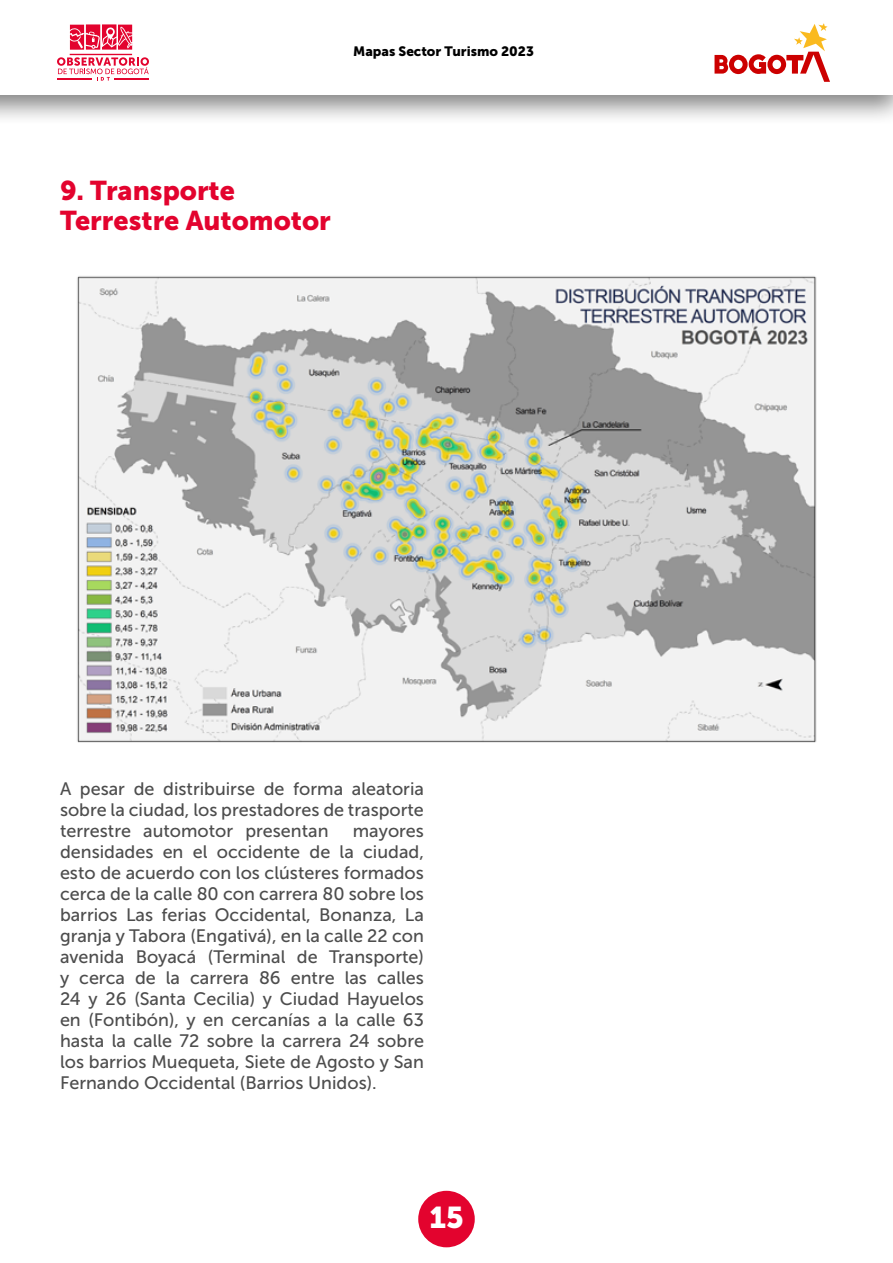
<style>
.page{position:relative;width:893px;height:1263px;background:#fff}
.page>*{position:absolute;margin:0;border:0;box-sizing:border-box;transform-origin:0 0}
.t1{font:30px "Museo Sans 900";color:#fff}
.t2{font:27px/30px "Museo Sans 900";color:#e3032e}
.t3{font:18px/21px "Museo Sans 500";color:#4d4d4d;text-align:justify}
.t4{font:13.5px "Museo Sans 900";color:#000}
</style>
<div class="page">
<div style="left:0;top:0;width:893px;height:126px;background:#000;opacity:.49"></div>
<div style="left:0;top:0;width:893px;height:95px;background:#fff"></div>
<svg style="left:714px;top:23px;width:116px;height:59px"></svg>
<svg style="left:57px;top:24px;width:92px;height:57px"></svg>
<div style="left:418px;top:1191px;width:57px;height:56px;background:#e3032e;border-radius:50%"></div>
<img style="left:77px;top:276px;width:740px;height:467px">
<p class="t4" style="left:353px;top:43px;width:182px">Mapas Sector Turismo 2023</p>
<h2 class="t2" style="left:60px;top:176px;width:272px">9. Transporte<br>Terrestre Automotor</h2>
<p class="t3" style="left:60px;top:778px;width:365px">A pesar de distribuirse de forma aleatoria sobre la ciudad, los prestadores de trasporte terrestre automotor presentan</p>
<p class="t3" style="left:60px;top:820px;width:366px;text-indent:293px">mayores densidades en el occidente de la ciudad, esto de acuerdo con los clústeres formados cerca de la calle 80 con carrera 80 sobre los barrios Las ferias Occidental, Bonanza, La granja y Tabora (Engativá), en la calle 22 con avenida Boyacá (Terminal de Transporte) y cerca de la carrera 86 entre las calles 24 y 26 (Santa Cecilia) y Ciudad Hayuelos en (Fontibón), y en cercanías a la calle 63 hasta la calle 72 sobre la carrera 24 sobre los barrios Muequeta, Siete de Agosto y San Fernando Occidental (Barrios Unidos).</p>
<h1 class="t1" style="left:429px;top:1201px;width:36px">15</h1>
</div>
